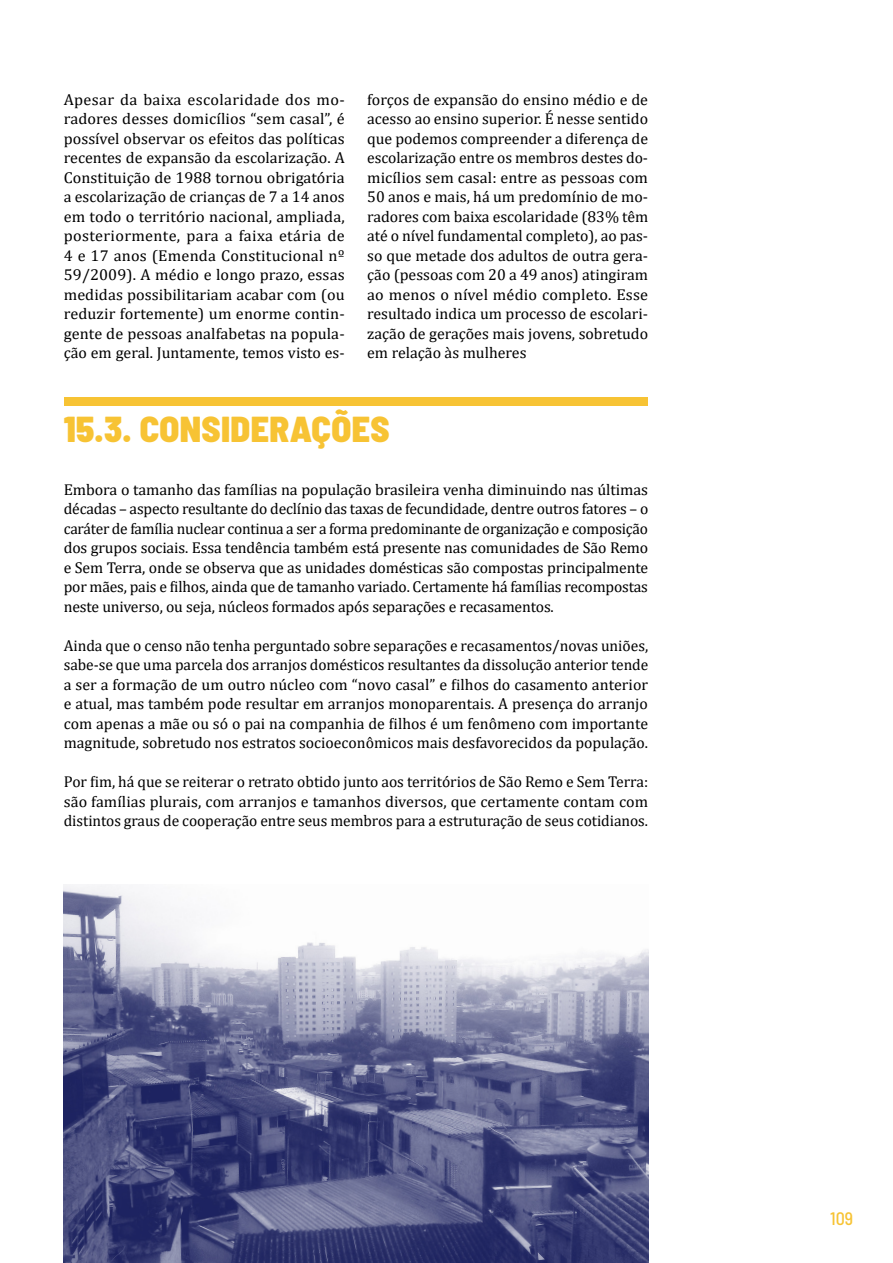
<style>
.page{position:relative;width:893px;height:1263px;background:#fff}
.page>*{position:absolute;margin:0;border:0;box-sizing:border-box;transform-origin:0 0}
.t1{font:900 semi-condensed 36px "Barlow";letter-spacing:.01em;color:#f7c334}
.t2{font:500 semi-condensed 18px "Barlow";color:#f7c334}
.t3{font:15.75px/19.5px "Cambria";color:#000;text-align:justify}
</style>
<div class="page">
<img style="left:64px;top:885px;width:584px;height:378px">
<div style="left:65px;top:397px;width:583px;height:9px;background:#f7c334"></div>
<p class="t3" style="left:64px;top:89px;width:282px">Apesar da baixa escolaridade dos mo&shy;radores desses domicílios “sem casal”, é possível observar os efeitos das políticas recentes de expansão da escolarização. A Constituição de 1988 tornou obrigatória a escolarização de crianças de 7 a 14 anos em todo o território nacional, ampliada, posteriormente, para a faixa etária de 4 e 17 anos (Emenda Constitucional nº 59/2009). A médio e longo prazo, essas medidas possibilitariam acabar com (ou reduzir fortemente) um enorme contin&shy;gente de pessoas analfabetas na popula&shy;ção em geral. Juntamente, temos visto es-</p>
<p class="t3" style="left:367px;top:89px;width:282px">forços de expansão do ensino médio e de acesso ao ensino superior. É nesse sentido que podemos compreender a diferença de escolarização entre os membros destes do&shy;micílios sem casal: entre as pessoas com 50 anos e mais, há um predomínio de mo&shy;radores com baixa escolaridade (83% têm até o nível fundamental completo), ao pas&shy;so que metade dos adultos de outra gera&shy;ção (pessoas com 20 a 49 anos) atingiram ao menos o nível médio completo. Esse resultado indica um processo de escolari&shy;zação de gerações mais jovens, sobretudo em relação às mulheres</p>
<h1 class="t1" style="left:64px;top:402px;width:327px">15.3. CONSIDERAÇÕES</h1>
<p class="t3" style="left:64px;top:479px;width:586px">Embora o tamanho das famílias na população brasileira venha diminuindo nas últimas décadas – aspecto resultante do declínio das taxas de fecundidade, dentre outros fatores – o caráter de família nuclear continua a ser a forma predominante de organização e composição dos grupos sociais. Essa tendência também está presente nas comunidades de São Remo e Sem Terra, onde se observa que as unidades domésticas são compostas principalmente por mães, pais e filhos, ainda que de tamanho variado. Certamente há famílias recompostas neste universo, ou seja, núcleos formados após separações e recasamentos.</p>
<p class="t3" style="left:64px;top:635px;width:586px">Ainda que o censo não tenha perguntado sobre separações e recasamentos/novas uniões, sabe-se que uma parcela dos arranjos domésticos resultantes da dissolução anterior tende a ser a formação de um outro núcleo com “novo casal” e filhos do casamento anterior e atual, mas também pode resultar em arranjos monoparentais. A presença do arranjo com apenas a mãe ou só o pai na companhia de filhos é um fenômeno com importante magnitude, sobretudo nos estratos socioeconômicos mais desfavorecidos da população.</p>
<p class="t3" style="left:64px;top:772px;width:586px">Por fim, há que se reiterar o retrato obtido junto aos territórios de São Remo e Sem Terra: são famílias plurais, com arranjos e tamanhos diversos, que certamente contam com distintos graus de cooperação entre seus membros para a estruturação de seus cotidianos.</p>
<p class="t2" style="left:830px;top:1205px;width:25px">109</p>
</div>
